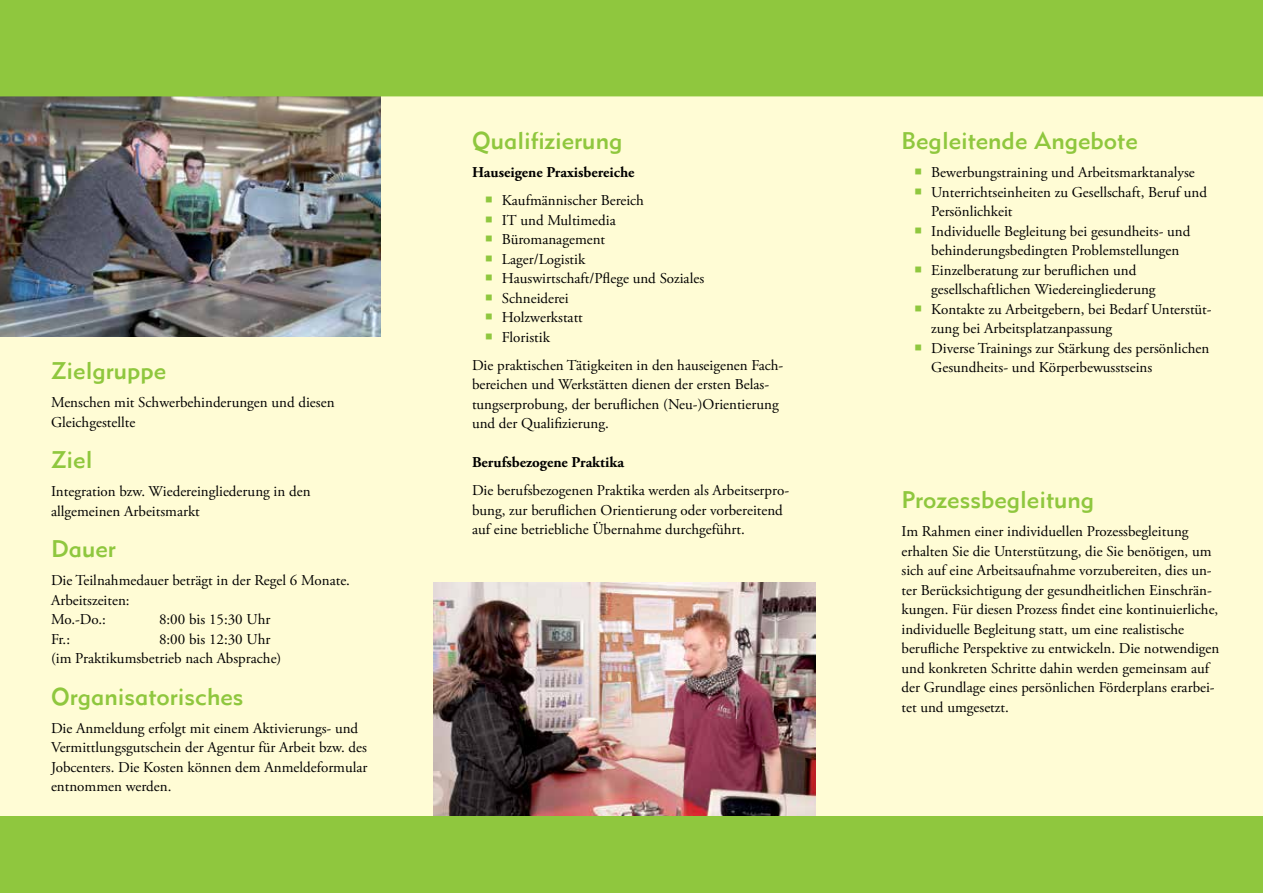
<style>
.page{position:relative;width:1263px;height:893px;background:#fff}
.page>*{position:absolute;margin:0;border:0;box-sizing:border-box;transform-origin:0 0}
.t1{font:24px "Metromedium 2 Com";color:#8fc73e}
.t2{font:15px/19.5px "Adobe Garamond Pro";color:#000}
.t3{font:700 15px "Adobe Garamond Pro";color:#000}
</style>
<div class="page">
<div style="left:0;top:94px;width:1263px;height:728px;background:#fffcd5"></div>
<img style="left:434px;top:583px;width:381px;height:234px">
<div style="left:0;top:817px;width:1263px;height:76px;background:#8fc73e"></div>
<img style="left:0;top:96px;width:381px;height:240px">
<div style="left:0;top:0;width:1263px;height:96px;background:#8fc73e"></div>
<h1 class="t1" style="left:51px;top:356px;width:117px">Zielgruppe</h1>
<p class="t2" style="left:51px;top:393px;width:285px">Menschen mit Schwerbehinderungen und diesen<br>Gleichgestellte</p>
<h1 class="t1" style="left:51px;top:445px;width:43px">Ziel</h1>
<p class="t2" style="left:51px;top:482px;width:261px">Integration bzw. Wiedereingliederung in den allgemeinen Arbeitsmarkt</p>
<h1 class="t1" style="left:51px;top:534px;width:66px">Dauer</h1>
<p class="t2" style="left:51px;top:571px;width:300px">Die Teilnahmedauer beträgt in der Regel 6 Monate.<br>Arbeitszeiten:<br>Mo.-Do.:</p>
<p class="t2" style="left:159px;top:610px;width:113px">8:00 bis 15:30 Uhr</p>
<p class="t2" style="left:51px;top:630px;width:232px;text-indent:108px">8:00 bis 12:30 Uhr (im Praktikumsbetrieb nach Absprache)</p>
<h1 class="t1" style="left:51px;top:682px;width:194px">Organisatorisches</h1>
<p class="t2" style="left:51px;top:719px;width:318px">Die Anmeldung erfolgt mit einem Aktivierungs- und Vermittlungsgutschein der Agentur für Arbeit bzw. des Jobcenters. Die Kosten können dem Anmeldeformular entnommen werden.</p>
<p class="t2" style="left:51px;top:630px;width:21px">Fr.:</p>
<h1 class="t1" style="left:472px;top:126px;width:152px">Qualifizierung</h1>
<p class="t3" style="left:472px;top:164px;width:164px">Hauseigene Praxisbereiche</p>
<p class="t2" style="left:502px;top:191px;width:204px">Kaufmännischer Bereich<br>IT und Multimedia<br>Büromanagement<br>Lager/Logistik<br>Hauswirtschaft/Pflege und Soziales<br>Schneiderei<br>Holzwerkstatt<br>Floristik</p>
<p class="t2" style="left:472px;top:356px;width:313px">Die praktischen Tätigkeiten in den hauseigenen Fach&shy;bereichen und Werkstätten dienen der ersten Belas&shy;tungserprobung, der beruflichen (Neu-)Orientierung und der Qualifizierung.</p>
<p class="t3" style="left:472px;top:454px;width:154px">Berufsbezogene Praktika</p>
<p class="t2" style="left:472px;top:481px;width:319px">Die berufsbezogenen Praktika werden als Arbeitserpro&shy;bung, zur beruflichen Orientierung oder vorbereitend auf eine betriebliche Übernahme durchgeführt.</p>
<h1 class="t1" style="left:901px;top:126px;width:238px">Begleitende Angebote</h1>
<p class="t2" style="left:931px;top:163px;width:282px">Bewerbungstraining und Arbeitsmarktanalyse Unterrichtseinheiten zu Gesellschaft, Beruf und Persönlichkeit<br>Individuelle Begleitung bei gesundheits- und behinderungsbedingten Problemstellungen Einzelberatung zur beruflichen und gesellschaftlichen Wiedereingliederung Kontakte zu Arbeitgebern, bei Bedarf Unterstüt&shy;zung bei Arbeitsplatzanpassung<br>Diverse Trainings zur Stärkung des persönlichen Gesundheits- und Körperbewusstseins</p>
<h1 class="t1" style="left:901px;top:485px;width:194px">Prozessbegleitung</h1>
<p class="t2" style="left:901px;top:522px;width:319px">Im Rahmen einer individuellen Prozessbegleitung erhalten Sie die Unterstützung, die Sie benötigen, um sich auf eine Arbeitsaufnahme vorzubereiten, dies un&shy;ter Berücksichtigung der gesundheitlichen Einschrän&shy;kungen. Für diesen Prozess findet eine kontinuierliche, individuelle Begleitung statt, um eine realistische berufliche Perspektive zu entwickeln. Die notwendigen und konkreten Schritte dahin werden gemeinsam auf der Grundlage eines persönlichen Förderplans erarbei&shy;tet und umgesetzt.</p>
</div>
